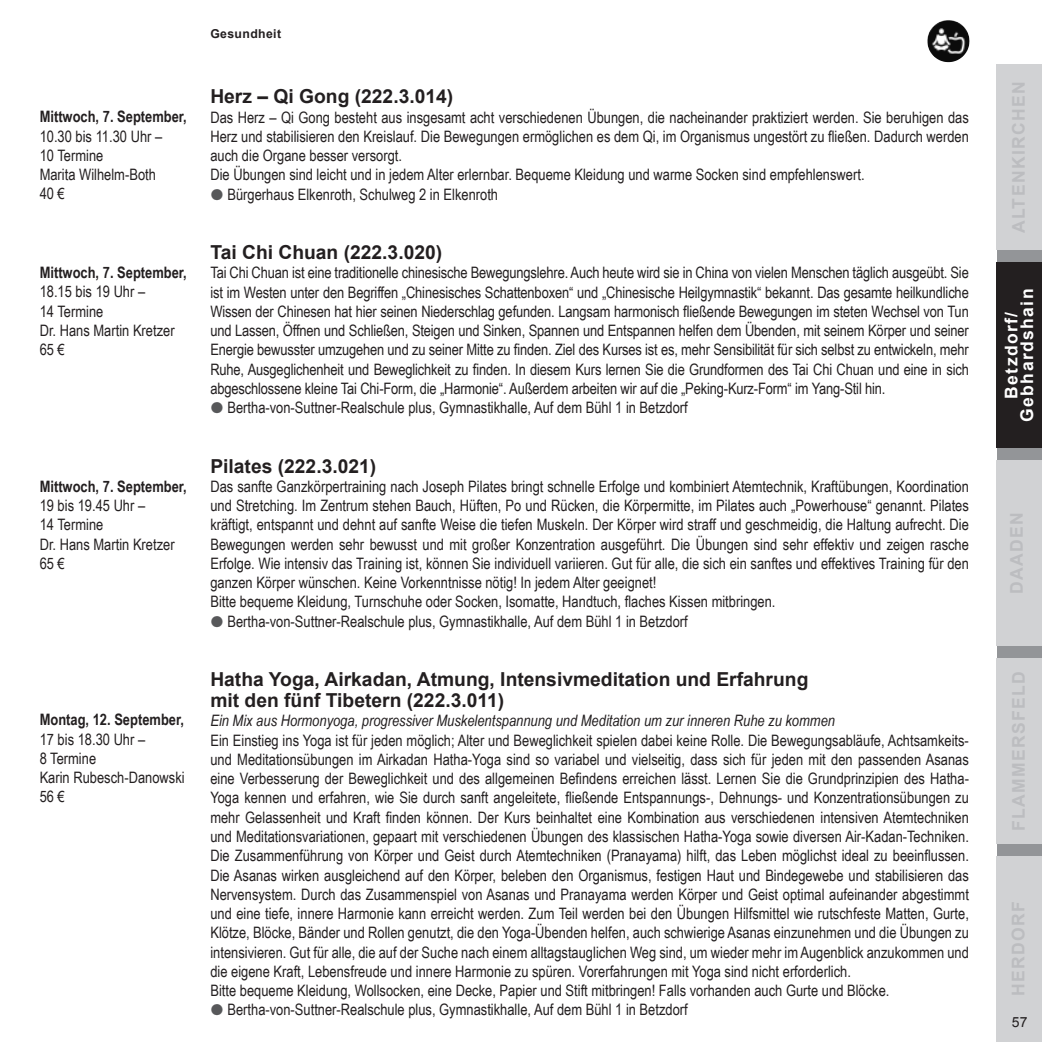
<style>
.page{position:relative;width:1042px;height:1042px;background:#fff}
.page>*{position:absolute;margin:0;border:0;box-sizing:border-box;transform-origin:0 0}
.t1{font:700 19.25px/21px "Arial";color:#231f20}
.t2{font:700 17.5px "Arial";letter-spacing:.08em;color:#bcbdc0}
.t3{font:700 17.5px/15.8px "Arial";letter-spacing:.08em;color:#fff;text-align:center}
.t4{font:15.75px/19.2px "Arial Narrow";color:#231f20}
.t5{font:italic 15.75px "Arial Narrow";color:#231f20}
.t6{font:700 15.75px "Arial Narrow";color:#231f20}
.t7{font:14px "Arial";color:#231f20}
.t8{font:700 12.25px "Arial";letter-spacing:.03em;color:#231f20}
</style>
<div class="page">
<div style="left:997px;top:64px;width:45px;height:978px;background:#939598"></div>
<div style="left:996px;top:64px;width:46px;height:186px;background:#d1d2d4"></div>
<div style="left:996px;top:262px;width:46px;height:186px;background:#231f20"></div>
<div style="left:996px;top:460px;width:46px;height:186px;background:#d1d2d4"></div>
<div style="left:996px;top:658px;width:46px;height:186px;background:#d1d2d4"></div>
<div style="left:996px;top:856px;width:46px;height:186px;background:#d1d2d4"></div>
<img style="left:927px;top:20px;width:31px;height:42px">
<p class="t6" style="left:40px;top:105px;width:149px">Mittwoch, 7. September,</p>
<p class="t4" style="left:40px;top:126px;width:124px">10.30 bis 11.30 Uhr –<br>10 Termine<br>Marita Wilhelm-Both<br>40 €</p>
<p class="t6" style="left:40px;top:261px;width:149px">Mittwoch, 7. September,</p>
<p class="t4" style="left:40px;top:282px;width:136px">18.15 bis 19 Uhr –<br>14 Termine<br>Dr. Hans Martin Kretzer<br>65 €</p>
<p class="t6" style="left:40px;top:474px;width:149px">Mittwoch, 7. September,</p>
<p class="t4" style="left:40px;top:495px;width:136px">19 bis 19.45 Uhr –<br>14 Termine<br>Dr. Hans Martin Kretzer<br>65 €</p>
<p class="t6" style="left:40px;top:708px;width:146px">Montag, 12. September,</p>
<p class="t4" style="left:40px;top:729px;width:146px">17 bis 18.30 Uhr –<br>8 Termine<br>Karin Rubesch-Danowski<br>56 €</p>
<p class="t8" style="left:210px;top:26px;width:72px">Gesundheit</p>
<p class="t1" style="left:210px;top:87px;width:244px">Herz – Qi Gong (222.3.014)</p>
<p class="t4" style="left:210px;top:107px;width:760px">Das Herz – Qi Gong besteht aus insgesamt acht verschiedenen Übungen, die nacheinander praktiziert werden. Sie beruhigen das</p>
<p class="t4" style="left:210px;top:126px;width:760px">Herz und stabilisieren den Kreislauf. Die Bewegungen ermöglichen es dem Qi, im Organismus ungestört zu fließen. Dadurch werden</p>
<p class="t4" style="left:210px;top:145px;width:193px">auch die Organe besser versorgt.</p>
<p class="t4" style="left:210px;top:165px;width:656px">Die Übungen sind leicht und in jedem Alter erlernbar. Bequeme Kleidung und warme Socken sind empfehlenswert.</p>
<p class="t4" style="left:227px;top:184px;width:272px">Bürgerhaus Elkenroth, Schulweg 2 in Elkenroth</p>
<p class="t1" style="left:210px;top:242px;width:233px">Tai Chi Chuan (222.3.020)</p>
<p class="t4" style="left:210px;top:263px;width:760px">Tai Chi Chuan ist eine traditionelle chinesische Bewegungslehre. Auch heute wird sie in China von vielen Menschen täglich ausgeübt. Sie</p>
<p class="t4" style="left:210px;top:282px;width:760px">ist im Westen unter den Begriffen „Chinesisches Schattenboxen“ und „Chinesische Heilgymnastik“ bekannt. Das gesamte heilkundliche</p>
<p class="t4" style="left:210px;top:301px;width:760px">Wissen der Chinesen hat hier seinen Niederschlag gefunden. Langsam harmonisch fließende Bewegungen im steten Wechsel von Tun</p>
<p class="t4" style="left:210px;top:320px;width:760px">und Lassen, Öffnen und Schließen, Steigen und Sinken, Spannen und Entspannen helfen dem Übenden, mit seinem Körper und seiner</p>
<p class="t4" style="left:210px;top:340px;width:760px">Energie bewusster umzugehen und zu seiner Mitte zu finden. Ziel des Kurses ist es, mehr Sensibilität für sich selbst zu entwickeln, mehr</p>
<p class="t4" style="left:210px;top:359px;width:760px">Ruhe, Ausgeglichenheit und Beweglichkeit zu finden. In diesem Kurs lernen Sie die Grundformen des Tai Chi Chuan und eine in sich</p>
<p class="t4" style="left:210px;top:378px;width:676px">abgeschlossene kleine Tai Chi-Form, die „Harmonie“. Außerdem arbeiten wir auf die „Peking-Kurz-Form“ im Yang-Stil hin.</p>
<p class="t4" style="left:227px;top:397px;width:462px">Bertha-von-Suttner-Realschule plus, Gymnastikhalle, Auf dem Bühl 1 in Betzdorf</p>
<p class="t1" style="left:210px;top:456px;width:167px">Pilates (222.3.021)</p>
<p class="t4" style="left:210px;top:476px;width:760px">Das sanfte Ganzkörpertraining nach Joseph Pilates bringt schnelle Erfolge und kombiniert Atemtechnik, Kraftübungen, Koordination</p>
<p class="t4" style="left:210px;top:495px;width:760px">und Stretching. Im Zentrum stehen Bauch, Hüften, Po und Rücken, die Körpermitte, im Pilates auch „Powerhouse“ genannt. Pilates</p>
<p class="t4" style="left:210px;top:515px;width:760px">kräftigt, entspannt und dehnt auf sanfte Weise die tiefen Muskeln. Der Körper wird straff und geschmeidig, die Haltung aufrecht. Die</p>
<p class="t4" style="left:210px;top:534px;width:760px">Bewegungen werden sehr bewusst und mit großer Konzentration ausgeführt. Die Übungen sind sehr effektiv und zeigen rasche</p>
<p class="t4" style="left:210px;top:553px;width:760px">Erfolge. Wie intensiv das Training ist, können Sie individuell variieren. Gut für alle, die sich ein sanftes und effektives Training für den</p>
<p class="t4" style="left:210px;top:572px;width:447px">ganzen Körper wünschen. Keine Vorkenntnisse nötig! In jedem Alter geeignet!</p>
<p class="t4" style="left:210px;top:592px;width:567px">Bitte bequeme Kleidung, Turnschuhe oder Socken, Isomatte, Handtuch, flaches Kissen mitbringen.</p>
<p class="t4" style="left:227px;top:611px;width:462px">Bertha-von-Suttner-Realschule plus, Gymnastikhalle, Auf dem Bühl 1 in Betzdorf</p>
<p class="t1" style="left:210px;top:669px;width:599px">Hatha Yoga, Airkadan, Atmung, Intensivmeditation und Erfahrung mit den fünf Tibetern (222.3.011)</p>
<p class="t5" style="left:210px;top:710px;width:626px">Ein Mix aus Hormonyoga, progressiver Muskelentspannung und Meditation um zur inneren Ruhe zu kommen</p>
<p class="t4" style="left:210px;top:730px;width:760px">Ein Einstieg ins Yoga ist für jeden möglich; Alter und Beweglichkeit spielen dabei keine Rolle. Die Bewegungsabläufe, Achtsamkeits-</p>
<p class="t4" style="left:210px;top:749px;width:760px">und Meditationsübungen im Airkadan Hatha-Yoga sind so variabel und vielseitig, dass sich für jeden mit den passenden Asanas</p>
<p class="t4" style="left:210px;top:768px;width:760px">eine Verbesserung der Beweglichkeit und des allgemeinen Befindens erreichen lässt. Lernen Sie die Grundprinzipien des Hatha-</p>
<p class="t4" style="left:210px;top:788px;width:760px">Yoga kennen und erfahren, wie Sie durch sanft angeleitete, fließende Entspannungs-, Dehnungs- und Konzentrationsübungen zu</p>
<p class="t4" style="left:210px;top:807px;width:760px">mehr Gelassenheit und Kraft finden können. Der Kurs beinhaltet eine Kombination aus verschiedenen intensiven Atemtechniken</p>
<p class="t4" style="left:210px;top:826px;width:760px">und Meditationsvariationen, gepaart mit verschiedenen Übungen des klassischen Hatha-Yoga sowie diversen Air-Kadan-Techniken.</p>
<p class="t4" style="left:210px;top:845px;width:760px">Die Zusammenführung von Körper und Geist durch Atemtechniken (Pranayama) hilft, das Leben möglichst ideal zu beeinflussen.</p>
<p class="t4" style="left:210px;top:865px;width:760px">Die Asanas wirken ausgleichend auf den Körper, beleben den Organismus, festigen Haut und Bindegewebe und stabilisieren das</p>
<p class="t4" style="left:210px;top:884px;width:760px">Nervensystem. Durch das Zusammenspiel von Asanas und Pranayama werden Körper und Geist optimal aufeinander abgestimmt</p>
<p class="t4" style="left:210px;top:903px;width:760px">und eine tiefe, innere Harmonie kann erreicht werden. Zum Teil werden bei den Übungen Hilfsmittel wie rutschfeste Matten, Gurte,</p>
<p class="t4" style="left:210px;top:922px;width:760px">Klötze, Blöcke, Bänder und Rollen genutzt, die den Yoga-Übenden helfen, auch schwierige Asanas einzunehmen und die Übungen zu</p>
<p class="t4" style="left:210px;top:942px;width:760px">intensivieren. Gut für alle, die auf der Suche nach einem alltagstauglichen Weg sind, um wieder mehr im Augenblick anzukommen und</p>
<p class="t4" style="left:210px;top:961px;width:642px">die eigene Kraft, Lebensfreude und innere Harmonie zu spüren. Vorerfahrungen mit Yoga sind nicht erforderlich.</p>
<p class="t4" style="left:210px;top:980px;width:680px">Bitte bequeme Kleidung, Wollsocken, eine Decke, Papier und Stift mitbringen! Falls vorhanden auch Gurte und Blöcke.</p>
<p class="t4" style="left:227px;top:999px;width:462px">Bertha-von-Suttner-Realschule plus, Gymnastikhalle, Auf dem Bühl 1 in Betzdorf</p>
<p class="t2" style="left:1007px;top:233px;width:154px;rotate:-90deg">ALTENKIRCHEN</p>
<p class="t3" style="left:1004px;top:422px;width:135px;rotate:-90deg">Betzdorf/<br>Gebhardshain</p>
<p class="t2" style="left:1005px;top:594px;width:83px;rotate:-90deg">DAADEN</p>
<p class="t2" style="left:1007px;top:831px;width:162px;rotate:-90deg">FLAMMERSFELD</p>
<p class="t2" style="left:1007px;top:996px;width:96px;rotate:-90deg">HERDORF</p>
<p class="t7" style="left:1012px;top:1013px;width:17px">57</p>
</div>
